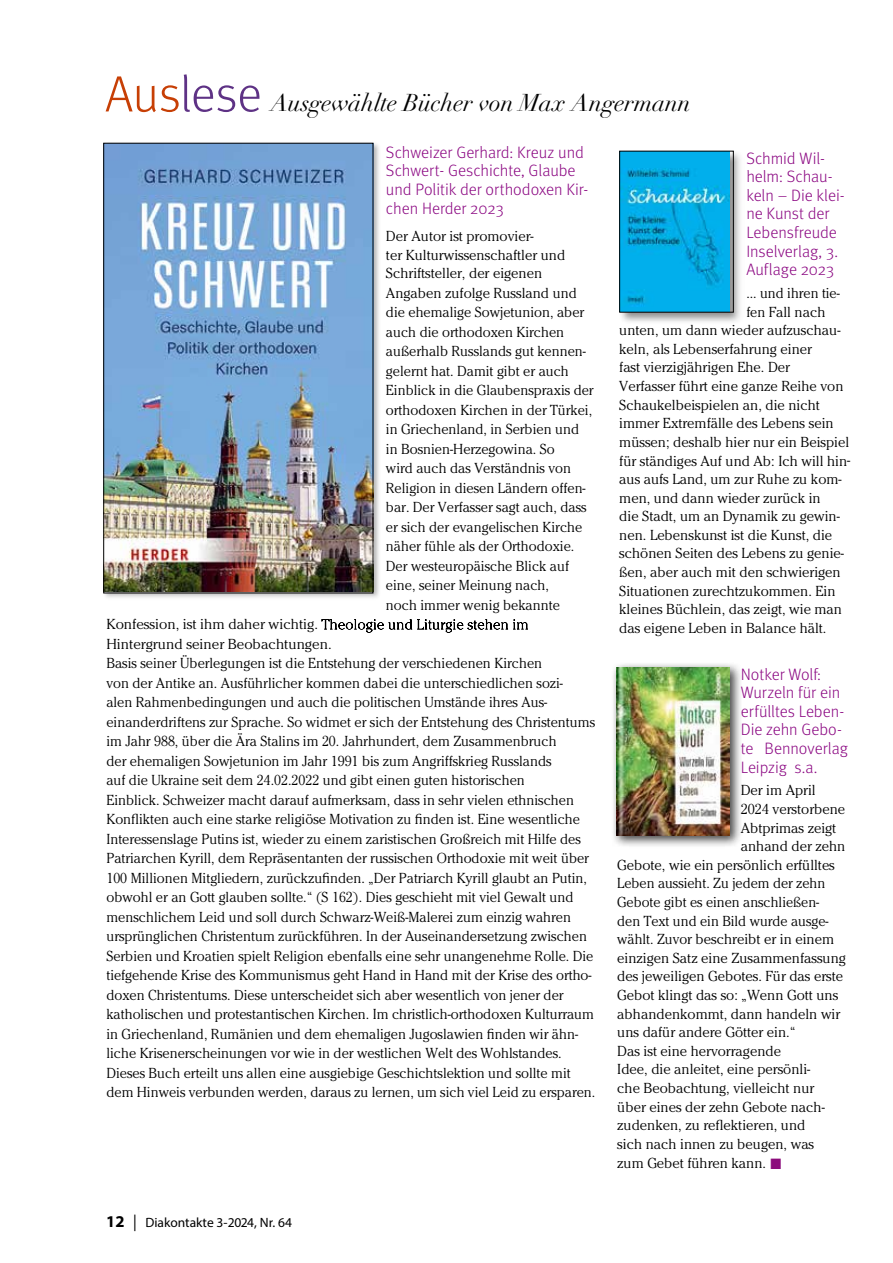
<style>
.page{position:relative;width:893px;height:1263px;background:#fff}
.page>*{position:absolute;margin:0;border:0;box-sizing:border-box;transform-origin:0 0}
.t1{font:italic 24px "Didot LT Std";letter-spacing:-.005em;color:#000}
.t2{font:300 16.5px/18.6px "Meta OT";letter-spacing:-.005em;color:#8b0782}
.t3{font:300 14.4px/19.5px "Cheltenham Std";color:#000}
.t4{font:13.5px "Myriad Pro";color:#000}
.s1{font-family:"Meta OT";font-weight:300;font-style:normal;font-size:51px;color:#c73f05}
.s2{font-family:"Meta OT";font-weight:300;font-style:normal;font-size:51px;color:#5e3285}
.s3{font-weight:700;font-size:16.5px}
.s4{font-family:"Minion Pro";font-size:16.5px}
</style>
<div class="page">
<div style="left:619px;top:150px;width:128px;height:176px;background:#000;opacity:.45"></div>
<img style="left:621px;top:153px;width:108px;height:157px">
<div style="left:619px;top:151px;width:115px;height:161px;border:1px solid #000"></div>
<svg style="left:322px;top:619px;width:206px;height:13px"></svg>
<div style="left:611px;top:662px;width:131px;height:186px;background:#000;opacity:.75"></div>
<img style="left:617px;top:667px;width:113px;height:169px">
<div style="left:102px;top:141px;width:279px;height:460px;background:#000;opacity:.28"></div>
<img style="left:105px;top:145px;width:266px;height:446px">
<div style="left:103px;top:143px;width:270px;height:450px;border:1px solid #000"></div>
<h1 class="t1" style="left:105px;top:89px;width:587px"><span class="s1">Aus</span><span class="s2">lese</span> Ausgewählte Bücher von Max Angermann</h1>
<p class="t2" style="left:386px;top:143px;width:204px">Schweizer Gerhard: Kreuz und<br>Schwert- Geschichte, Glaube und Politik der orthodoxen Kir&shy;chen Herder 2023</p>
<p class="t3" style="left:386px;top:226px;width:209px">Der Autor ist promovier-<br>ter Kulturwissenschaftler und<br>Schriftsteller, der eigenen<br>Angaben zufolge Russland und die ehemalige Sowjetunion, aber auch die orthodoxen Kirchen außerhalb Russlands gut kennen&shy;gelernt hat. Damit gibt er auch<br>Einblick in die Glaubenspraxis der orthodoxen Kirchen in der Türkei, in Griechenland, in Serbien und in Bosnien-Herzegowina. So<br>wird auch das Verständnis von<br>Religion in diesen Ländern offen&shy;bar. Der Verfasser sagt auch, dass er sich der evangelischen Kirche näher fühle als der Orthodoxie.<br>Der westeuropäische Blick auf eine, seiner Meinung nach,<br>noch immer wenig bekannte</p>
<p class="t3" style="left:106px;top:615px;width:490px">Konfession, ist ihm daher wichtig.<br>Hintergrund seiner Beobachtungen.<br>Basis seiner Überlegungen ist die Entstehung der verschiedenen Kirchen<br>von der Antike an. Ausführlicher kommen dabei die unterschiedlichen sozi-<br>alen Rahmenbedingungen und auch die politischen Umstände ihres Aus&shy;einanderdriftens zur Sprache. So widmet er sich der Entstehung des Christentums im Jahr 988, über die Ära Stalins im 20. Jahrhundert, dem Zusammenbruch<br>der ehemaligen Sowjetunion im Jahr 1991 bis zum Angriffskrieg Russlands<br>auf die Ukraine seit dem 24.02.2022 und gibt einen guten historischen<br>Einblick. Schweizer macht darauf aufmerksam, dass in sehr vielen ethnischen Konflikten auch eine starke religiöse Motivation zu finden ist. Eine wesentliche Interessenslage Putins ist, wieder zu einem zaristischen Großreich mit Hilfe des Patriarchen Kyrill, dem Repräsentanten der russischen Orthodoxie mit weit über 100 Millionen Mitgliedern, zurückzufinden. „Der Patriarch Kyrill glaubt an Putin, obwohl er an Gott glauben sollte.“ (S 162). Dies geschieht mit viel Gewalt und menschlichem Leid und soll durch Schwarz-Weiß-Malerei zum einzig wahren ursprünglichen Christentum zurückführen. In der Auseinandersetzung zwischen Serbien und Kroatien spielt Religion ebenfalls eine sehr unangenehme Rolle. Die tiefgehende Krise des Kommunismus geht Hand in Hand mit der Krise des ortho&shy;doxen Christentums. Diese unterscheidet sich aber wesentlich von jener der katholischen und protestantischen Kirchen. Im christlich-orthodoxen Kulturraum in Griechenland, Rumänien und dem ehemaligen Jugoslawien finden wir ähn&shy;liche Krisenerscheinungen vor wie in der westlichen Welt des Wohlstandes.<br>Dieses Buch erteilt uns allen eine ausgiebige Geschichtslektion und sollte mit dem Hinweis verbunden werden, daraus zu lernen, um sich viel Leid zu ersparen.</p>
<p class="t4" style="left:106px;top:1214px;width:187px"><span class="s3">12</span> <span class="s4">|</span> Diakontakte 3-2024, Nr. 64</p>
<p class="t2" style="left:746px;top:149px;width:100px">Schmid Wil&shy;helm: Schau&shy;keln – Die klei&shy;ne Kunst der<br>Lebensfreude<br>Inselverlag, 3.<br>Auflage 2023</p>
<p class="t3" style="left:746px;top:283px;width:95px">... und ihren tie-</p>
<p class="t3" style="left:746px;top:302px;width:81px">fen Fall nach</p>
<p class="t3" style="left:619px;top:320px;width:223px">unten, um dann wieder aufzuschau-</p>
<p class="t3" style="left:619px;top:339px;width:194px">keln, als Lebenserfahrung einer</p>
<p class="t3" style="left:619px;top:358px;width:172px">fast vierzigjährigen Ehe. Der</p>
<p class="t3" style="left:619px;top:376px;width:226px">Verfasser führt eine ganze Reihe von</p>
<p class="t3" style="left:619px;top:395px;width:202px">Schaukelbeispielen an, die nicht</p>
<p class="t3" style="left:619px;top:413px;width:216px">immer Extremfälle des Lebens sein</p>
<p class="t3" style="left:619px;top:432px;width:231px">müssen; deshalb hier nur ein Beispiel</p>
<p class="t3" style="left:619px;top:451px;width:232px">für ständiges Auf und Ab: Ich will hin-</p>
<p class="t3" style="left:619px;top:469px;width:224px">aus aufs Land, um zur Ruhe zu kom-</p>
<p class="t3" style="left:619px;top:488px;width:203px">men, und dann wieder zurück in</p>
<p class="t3" style="left:619px;top:506px;width:222px">die Stadt, um an Dynamik zu gewin-</p>
<p class="t3" style="left:619px;top:525px;width:214px">nen. Lebenskunst ist die Kunst, die</p>
<p class="t3" style="left:619px;top:544px;width:226px">schönen Seiten des Lebens zu genie-</p>
<p class="t3" style="left:619px;top:562px;width:223px">ßen, aber auch mit den schwierigen</p>
<p class="t3" style="left:619px;top:581px;width:218px">Situationen zurechtzukommen. Ein</p>
<p class="t3" style="left:619px;top:599px;width:224px">kleines Büchlein, das zeigt, wie man</p>
<p class="t3" style="left:619px;top:618px;width:209px">das eigene Leben in Balance hält.</p>
<p class="t2" style="left:741px;top:665px;width:109px">Notker Wolf:<br>Wurzeln für ein erfülltes Leben-<br>Die zehn Gebo&shy;te Bennoverlag<br>Leipzig s.a.</p>
<p class="t3" style="left:741px;top:780px;width:76px">Der im April</p>
<p class="t3" style="left:741px;top:799px;width:106px">2024 verstorbene</p>
<p class="t3" style="left:741px;top:818px;width:97px">Abtprimas zeigt</p>
<p class="t3" style="left:741px;top:836px;width:106px">anhand der zehn</p>
<p class="t3" style="left:617px;top:855px;width:219px">Gebote, wie ein persönlich erfülltes</p>
<p class="t3" style="left:617px;top:873px;width:209px">Leben aussieht. Zu jedem der zehn</p>
<p class="t3" style="left:617px;top:892px;width:203px">Gebote gibt es einen anschließen-</p>
<p class="t3" style="left:617px;top:911px;width:213px">den Text und ein Bild wurde ausge-</p>
<p class="t3" style="left:617px;top:929px;width:218px">wählt. Zuvor beschreibt er in einem</p>
<p class="t3" style="left:617px;top:948px;width:230px">einzigen Satz eine Zusammenfassung</p>
<p class="t3" style="left:617px;top:967px;width:227px">des jeweiligen Gebotes. Für das erste</p>
<p class="t3" style="left:617px;top:985px;width:222px">Gebot klingt das so: „Wenn Gott uns</p>
<p class="t3" style="left:617px;top:1004px;width:224px">abhandenkommt, dann handeln wir</p>
<p class="t3" style="left:617px;top:1022px;width:180px">uns dafür andere Götter ein.“</p>
<p class="t3" style="left:617px;top:1041px;width:165px">Das ist eine hervorragende</p>
<p class="t3" style="left:617px;top:1060px;width:194px">Idee, die anleitet, eine persönli-</p>
<p class="t3" style="left:617px;top:1078px;width:198px">che Beobachtung, vielleicht nur</p>
<p class="t3" style="left:617px;top:1097px;width:209px">über eines der zehn Gebote nach-</p>
<p class="t3" style="left:617px;top:1115px;width:190px">zudenken, zu reflektieren, und</p>
<p class="t3" style="left:617px;top:1134px;width:198px">sich nach innen zu beugen, was</p>
<p class="t3" style="left:617px;top:1153px;width:150px">zum Gebet führen kann.</p>
</div>
